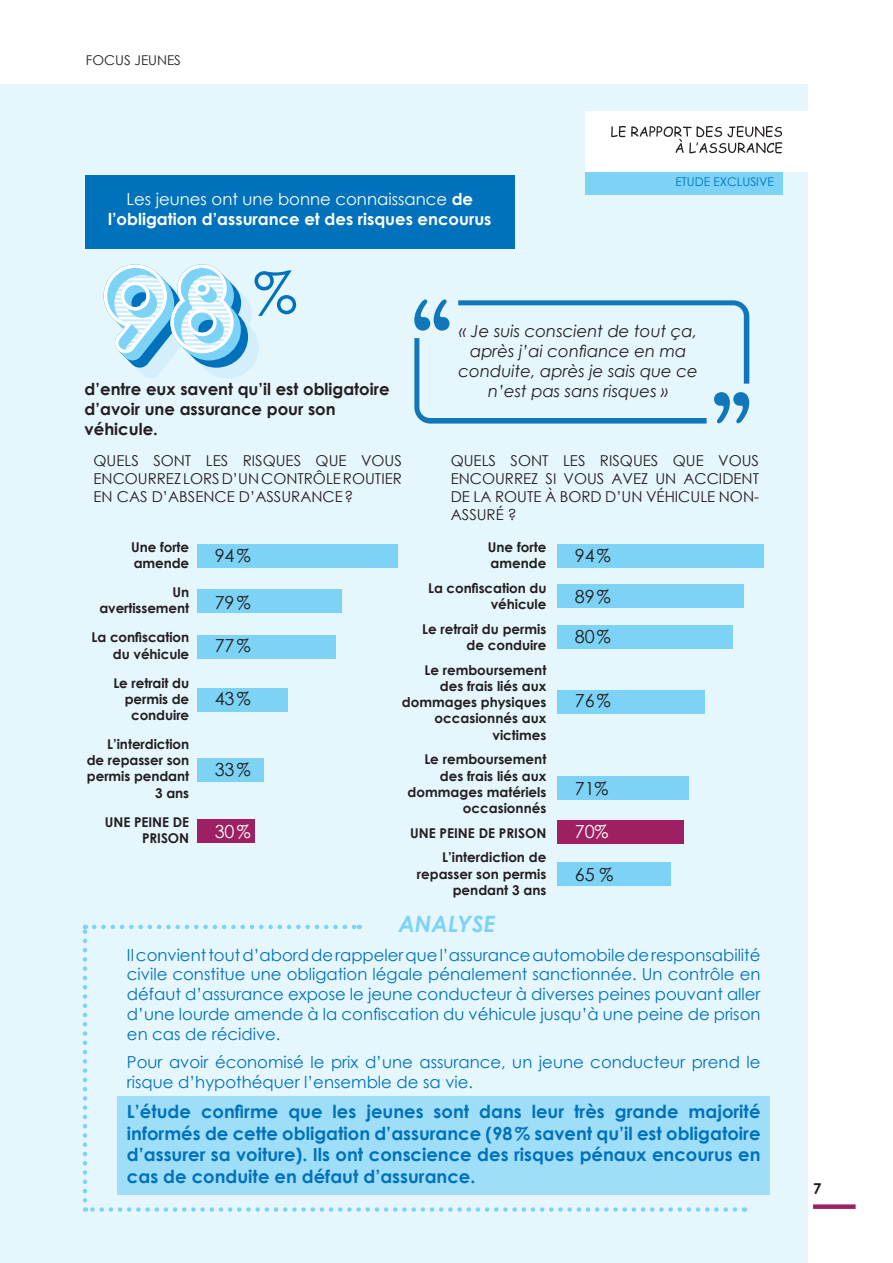
<style>
.page{position:relative;width:893px;height:1263px;background:#fff}
.page>*{position:absolute;margin:0;border:0;box-sizing:border-box;transform-origin:0 0}
.t1{font:italic 700 22.5px "Century Gothic";color:#7cd3f6}
.t2{font:700 18px/21.6px "Century Gothic";color:#0072bc;text-align:justify}
.t3{font:18px "Century Gothic";letter-spacing:-.005em;color:#231f20}
.t4{font:18px "Century Gothic";color:#fff}
.t5{font:16.5px/19.8px "Century Gothic";color:#0072bc;text-align:justify}
.t6{font:italic 16.5px/19.8px "Century Gothic";color:#231f20;text-align:center}
.t7{font:700 16.5px/19.8px "Century Gothic";color:#fff;text-align:center}
.t8{font:700 16.5px/19.8px "Century Gothic";color:#231f20}
.t9{font:15px/18px "Century Gothic";color:#231f20;text-align:justify}
.t10{font:700 15px "Century Gothic";color:#231f20}
.t11{font:700 13.5px/16.2px "Century Gothic";color:#231f20;text-align:right}
.t12{font:13.5px "Century Gothic";color:#231f20}
.t13{font:12px "Century Gothic";color:#0072bc}
.s1{font-weight:400}
</style>
<div class="page">
<div style="left:813px;top:1204px;width:43px;height:5px;background:#9e1f62"></div>
<div style="left:0;top:84px;width:808px;height:1179px;background:#e5f6fd"></div>
<div style="left:85px;top:176px;width:429px;height:73px;background:#0072bc"></div>
<svg style="left:414px;top:299px;width:335px;height:125px"></svg>
<svg style="left:104px;top:264px;width:192px;height:114px"></svg>
<div style="left:197px;top:544px;width:201px;height:23px;background:#7cd3f6"></div>
<div style="left:197px;top:589px;width:145px;height:24px;background:#7cd3f6"></div>
<div style="left:197px;top:635px;width:139px;height:24px;background:#7cd3f6"></div>
<div style="left:197px;top:688px;width:91px;height:23px;background:#7cd3f6"></div>
<div style="left:198px;top:758px;width:66px;height:24px;background:#7cd3f6"></div>
<div style="left:198px;top:819px;width:57px;height:23px;background:#9e1f62"></div>
<div style="left:557px;top:544px;width:207px;height:23px;background:#7cd3f6"></div>
<div style="left:557px;top:584px;width:187px;height:23px;background:#7cd3f6"></div>
<div style="left:558px;top:626px;width:175px;height:23px;background:#7cd3f6"></div>
<div style="left:557px;top:690px;width:148px;height:23px;background:#7cd3f6"></div>
<div style="left:558px;top:776px;width:131px;height:24px;background:#7cd3f6"></div>
<div style="left:558px;top:820px;width:126px;height:23px;background:#9e1f62"></div>
<div style="left:557px;top:863px;width:114px;height:23px;background:#7cd3f6"></div>
<svg style="left:85px;top:1207px;width:650px;height:5px"></svg>
<svg style="left:83px;top:925px;width:4px;height:275px"></svg>
<svg style="left:94px;top:925px;width:266px;height:4px"></svg>
<div style="left:585px;top:111px;width:238px;height:60px;background:#fff"></div>
<div style="left:585px;top:172px;width:198px;height:22px;background:#7cd3f6"></div>
<svg style="left:611px;top:126px;width:171px;height:27px"></svg>
<div style="left:117px;top:1096px;width:653px;height:98px;background:#9fdef8"></div>
<p class="t12" style="left:86px;top:51px;width:97px">FOCUS JEUNES</p>
<p class="t7" style="left:108px;top:189px;width:385px"><span class="s1">Les jeunes ont une bonne connaissance</span> de l’obligation d’assurance et des risques encourus</p>
<p class="t13" style="left:675px;top:173px;width:100px">ETUDE EXCLUSIVE</p>
<p class="t8" style="left:85px;top:379px;width:306px">d’entre eux savent qu’il est obligatoire d’avoir une assurance pour son véhicule.</p>
<p class="t6" style="left:459px;top:321px;width:241px">« Je suis conscient de tout ça, après j’ai confiance en ma conduite, après je sais que ce n’est pas sans risques »</p>
<p class="t9" style="left:94px;top:452px;width:310px">QUELS SONT LES RISQUES QUE VOUS ENCOURREZ LORS D’UN CONTRÔLE ROUTIER EN CAS D’ABSENCE D’ASSURANCE?</p>
<p class="t9" style="left:451px;top:452px;width:310px">QUELS SONT LES RISQUES QUE VOUS ENCOURREZ SI VOUS AVEZ UN ACCIDENT DE LA ROUTE À BORD D’UN VÉHICULE NON-ASSURÉ ?</p>
<p class="t11" style="left:131px;top:538px;width:60px;text-align:left">Une forte amende</p>
<p class="t11" style="left:99px;top:584px;width:91px">Un avertissement</p>
<p class="t11" style="left:92px;top:629px;width:99px">La confiscation du véhicule</p>
<p class="t11" style="left:113px;top:674px;width:77px">Le retrait du permis de conduire</p>
<p class="t11" style="left:87px;top:735px;width:104px">L’interdiction de repasser son permis pendant<br>3 ans</p>
<p class="t11" style="left:105px;top:813px;width:86px">UNE PEINE DE<br>PRISON</p>
<p class="t11" style="left:488px;top:538px;width:60px;text-align:left">Une forte amende</p>
<p class="t11" style="left:428px;top:579px;width:120px">La confiscation du véhicule</p>
<p class="t11" style="left:422px;top:620px;width:126px">Le retrait du permis de conduire</p>
<p class="t11" style="left:402px;top:661px;width:146px">Le remboursement des frais liés aux dommages physiques occasionnés aux victimes</p>
<p class="t11" style="left:408px;top:751px;width:140px">Le remboursement des frais liés aux dommages matériels occasionnés</p>
<p class="t11" style="left:410px;top:820px;width:138px;line-height:24.8px">UNE PEINE DE PRISON<br>L’interdiction de</p>
<p class="t11" style="left:417px;top:865px;width:131px">repasser son permis pendant 3 ans</p>
<h2 class="t3" style="left:215px;top:543px;width:37px">94%</h2>
<h2 class="t3" style="left:215px;top:590px;width:37px">79%</h2>
<h2 class="t3" style="left:215px;top:633px;width:37px">77%</h2>
<h2 class="t3" style="left:215px;top:686px;width:37px">43%</h2>
<h2 class="t3" style="left:575px;top:543px;width:37px">94%</h2>
<h2 class="t3" style="left:575px;top:583px;width:37px">89%</h2>
<h2 class="t3" style="left:575px;top:624px;width:37px">80%</h2>
<h2 class="t3" style="left:575px;top:688px;width:37px">76%</h2>
<h2 class="t3" style="left:215px;top:757px;width:37px">33%</h2>
<h2 class="t3" style="left:575px;top:776px;width:35px">71%</h2>
<h2 class="t4" style="left:575px;top:819px;width:35px">70%</h2>
<h2 class="t3" style="left:575px;top:861px;width:40px">65 %</h2>
<h2 class="t4" style="left:215px;top:819px;width:37px">30%</h2>
<h1 class="t1" style="left:398px;top:907px;width:99px">ANALYSE</h1>
<p class="t5" style="left:127px;top:944px;width:635px">Il convient tout d’abord de rappeler que l’assurance automobile de responsabilité civile constitue une obligation légale pénalement sanctionnée. Un contrôle en défaut d’assurance expose le jeune conducteur à diverses peines pouvant aller d’une lourde amende à la confiscation du véhicule jusqu’à une peine de prison en cas de récidive.</p>
<p class="t5" style="left:127px;top:1052px;width:635px">Pour avoir économisé le prix d’une assurance, un jeune conducteur prend le risque d’hypothéquer l’ensemble de sa vie.</p>
<p class="t2" style="left:127px;top:1100px;width:635px">L’étude confirme que les jeunes sont dans leur très grande majorité informés de cette obligation d’assurance (98% savent qu’il est obligatoire d’assurer sa voiture). Ils ont conscience des risques pénaux encourus en cas de conduite en défaut d’assurance.</p>
<p class="t10" style="left:813px;top:1177px;width:10px">7</p>
</div>
